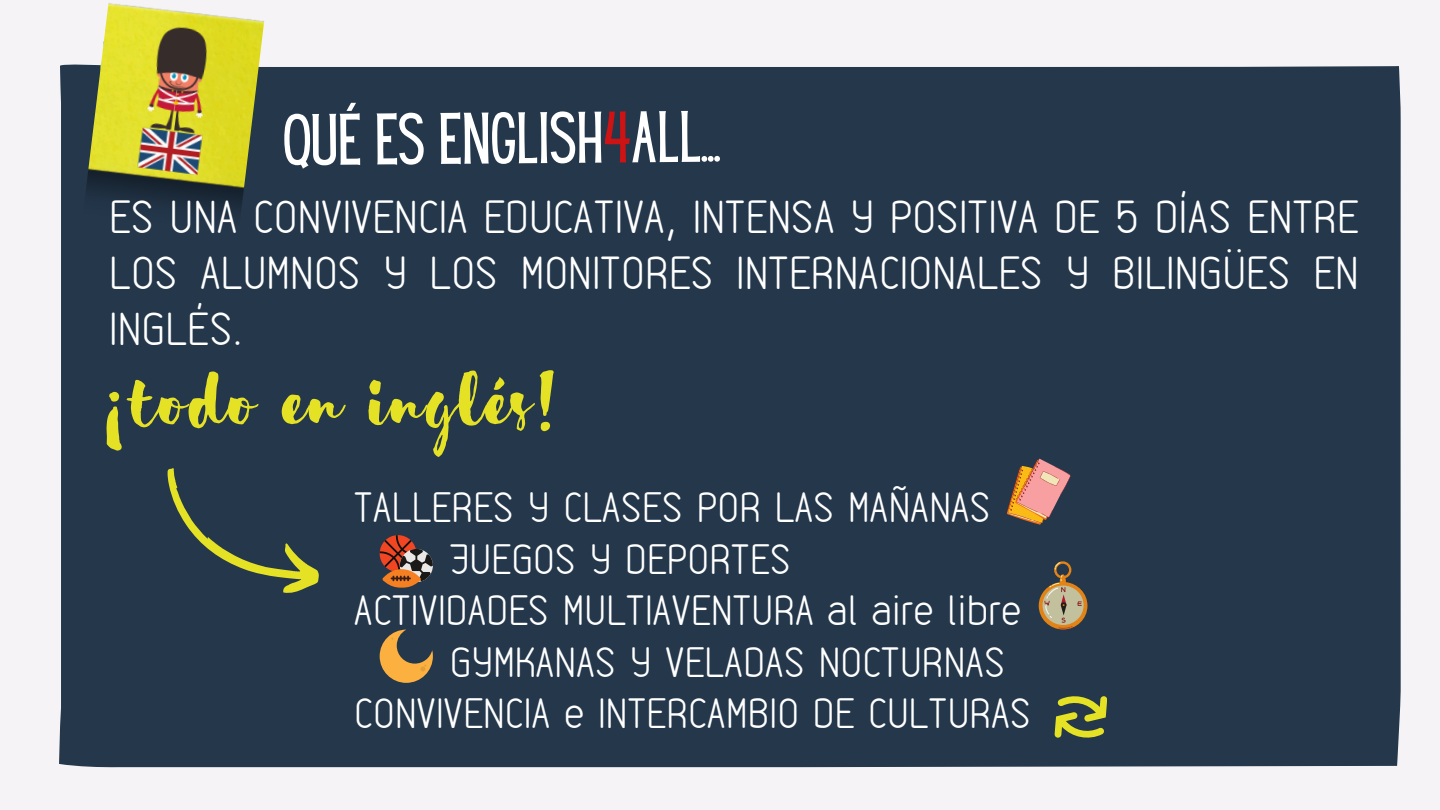
<style>
.page{position:relative;width:1440px;height:810px;background:#f5f3f5}
.page>*{position:absolute;margin:0;border:0;box-sizing:border-box;transform-origin:0 0}
.t1{font:90.8px "Sensa Brush Fill";letter-spacing:.02em;color:#e5e226}
.t2{font:63.7px "Hey Gotcha";letter-spacing:-.01em;color:#fff}
.t3{font:100 44.8px/56.2px "VDS";letter-spacing:.02em;color:#fff;text-align:justify}
.t4{font:100 41px "VDS";letter-spacing:.02em;color:#fff}
.s1{color:#cd1313}
</style>
<div class="page">
<div style="left:59px;top:66px;width:1342px;height:701px;background:#24374b"></div>
<img style="left:81px;top:20px;width:183px;height:229px">
<img style="left:59px;top:3px;width:197px;height:181px">
<svg style="left:142px;top:466px;width:187px;height:145px;background:#334448"></svg>
<svg style="left:1007px;top:459px;width:64px;height:66px;background:#a27664"></svg>
<svg style="left:380px;top:535px;width:53px;height:53px;background:#865341"></svg>
<svg style="left:1039px;top:561px;width:48px;height:68px;background:#86775d"></svg>
<svg style="left:380px;top:630px;width:53px;height:53px;background:#897045"></svg>
<svg style="left:1054px;top:693px;width:53px;height:48px;background:#757f3b"></svg>
<p class="t2" style="left:283px;top:112px;width:438px">QUÉ ES ENGLISH<span class="s1">4</span>ALL .</p>
<p class="t3" style="left:109px;top:188px;width:1250px">ES UNA CONVIVENCIA EDUCATIVA, INTENSA Y POSITIVA DE 5 DÍAS ENTRE LOS ALUMNOS Y LOS MONITORES INTERNACIONALES Y BILINGÜES EN INGLÉS.</p>
<p class="t1" style="left:98px;top:345px;width:464px">¡todo en inglés!</p>
<p class="t4" style="left:354px;top:484px;width:637px">TALLERES Y CLASES POR LAS MAÑANAS</p>
<p class="t4" style="left:450px;top:535px;width:342px">JUEGOS Y DEPORTES</p>
<h2 class="t4" style="left:354px;top:587px;width:668px">ACTIVIDADES MULTIAVENTURA al aire libre</h2>
<h3 class="t4" style="left:450px;top:638px;width:556px">GYMKANAS Y VELADAS NOCTURNAS</h3>
<h1 class="t4" style="left:354px;top:690px;width:678px">CONVIVENCIA e INTERCAMBIO DE CULTURAS</h1>
</div>
